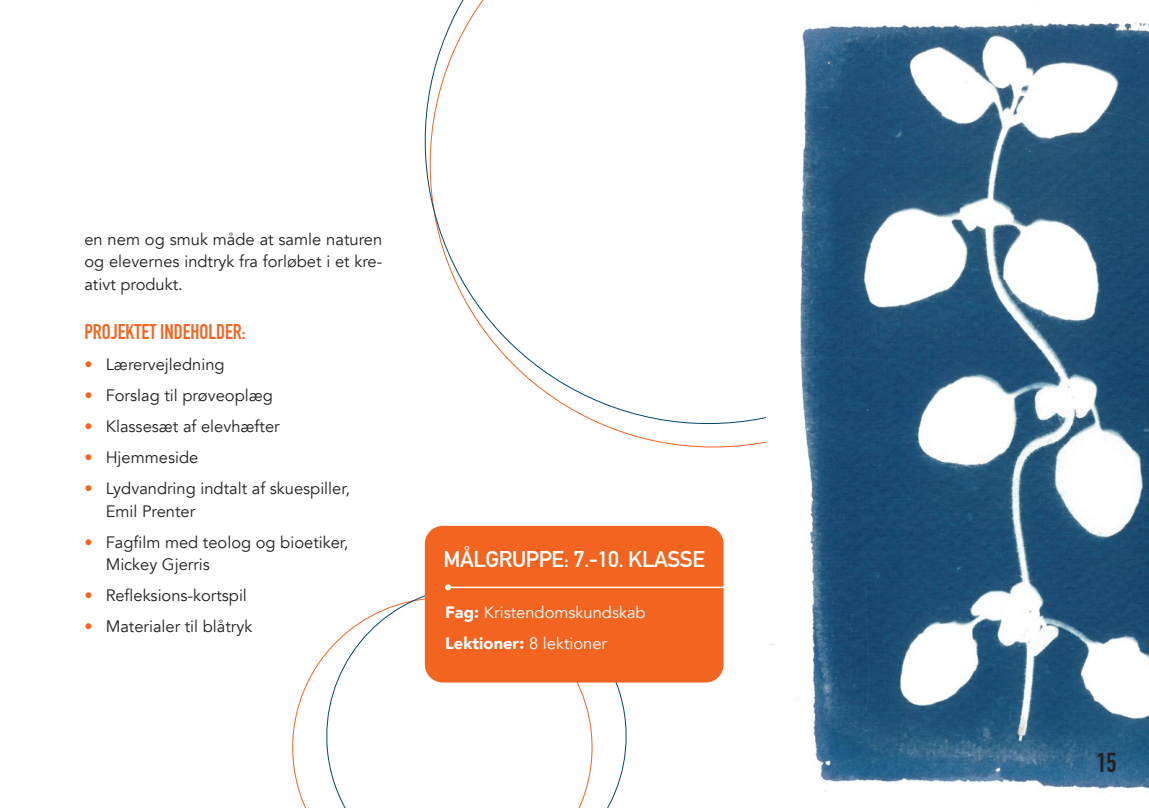
<style>
.page{position:relative;width:1149px;height:808px;background:#fff}
.page>*{position:absolute;margin:0;border:0;box-sizing:border-box;transform-origin:0 0}
.t1{font:27px "DIN Engschrift Std";color:#231f20}
.t2{font:22.5px "DIN Mittelschrift Std";letter-spacing:-.02em;color:#fff}
.t3{font:21px "DIN Engschrift Std";color:#f36421}
.t4{font:16.5px/22.5px "Avenir";color:#231f20}
.t5{font:16.5px "Avenir";color:#fff}
.t6{font:900 16.5px "Avenir";color:#fff}
.s1{color:#f36421}
.s2{font-weight:900}
.s3{font-weight:400}
</style>
<div class="page">
<svg style="left:292px;top:679px;width:17px;height:129px"></svg>
<svg style="left:309px;top:595px;width:334px;height:213px"></svg>
<svg style="left:424px;top:0;width:341px;height:448px"></svg>
<div style="left:424px;top:526px;width:299px;height:156px;background:#f36421;border-radius:18px"></div>
<hr style="left:448px;top:587px;width:317px;height:1px;background:#fff">
<svg style="left:445px;top:584px;width:6px;height:6px"></svg>
<img style="left:765px;top:22px;width:383px;height:770px">
<p class="t4" style="left:84px;top:228px;width:299px;text-align:justify">en nem og smuk måde at samle naturen og elevernes indtryk fra forløbet i et kre&shy;ativt produkt.</p>
<p class="t3" style="left:84px;top:320px;width:163px">PROJEKTET INDEHOLDER:</p>
<p class="t4" style="left:84px;top:354px;width:142px"><span class="s1">•</span> Lærervejledning</p>
<p class="t4" style="left:84px;top:385px;width:190px"><span class="s1">•</span> Forslag til prøveoplæg</p>
<p class="t4" style="left:84px;top:416px;width:197px"><span class="s1">•</span> Klassesæt af elevhæfter</p>
<p class="t4" style="left:84px;top:447px;width:115px"><span class="s1">•</span> Hjemmeside</p>
<p class="t4" style="left:106px;top:478px;width:246px;text-indent:-21px"><span class="s1">•</span> Lydvandring indtalt af skuespiller,<br>Emil Prenter</p>
<p class="t4" style="left:106px;top:531px;width:244px;text-indent:-21px"><span class="s1">•</span> Fagfilm med teolog og bioetiker,<br>Mickey Gjerris</p>
<p class="t4" style="left:84px;top:585px;width:164px"><span class="s1">•</span> Refleksions-kortspil</p>
<p class="t4" style="left:84px;top:616px;width:169px"><span class="s1">•</span> Materialer til blåtryk</p>
<p class="t2" style="left:443px;top:546px;width:263px">MÅLGRUPPE: 7.-10. KLASSE</p>
<p class="t5" style="left:445px;top:603px;width:202px"><span class="s2">Fag:</span> Kristendomskundskab</p>
<p class="t6" style="left:445px;top:629px;width:163px">Lektioner: <span class="s3">8 lektioner</span></p>
<p class="t1" style="left:1095px;top:747px;width:22px">15</p>
</div>
